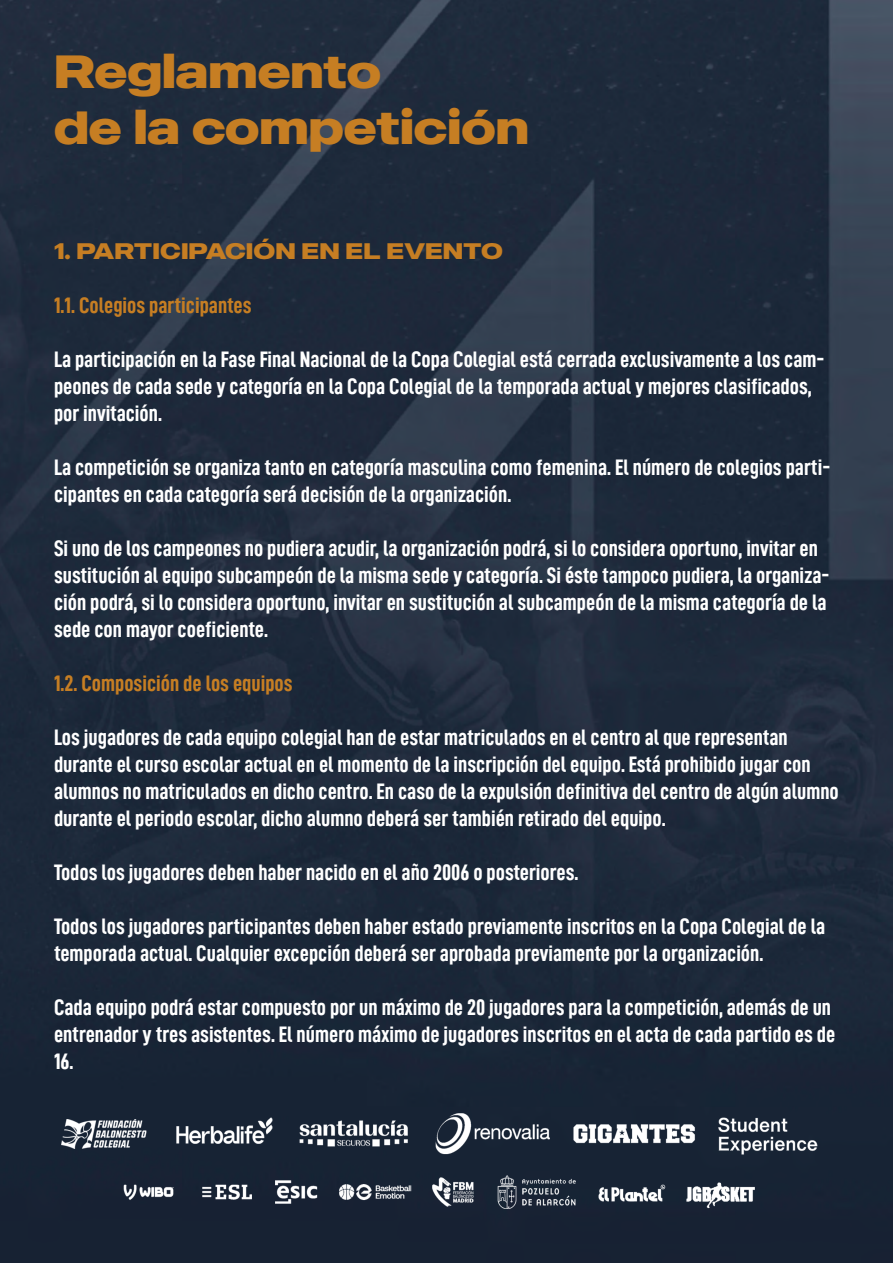
<style>
.page{position:relative;width:893px;height:1263px;background:#fff}
.page>*{position:absolute;margin:0;border:0;box-sizing:border-box;transform-origin:0 0}
.t1{font:700 46.5px "MADE Outer Sans";color:#c67e23}
.t2{font:22.5px/27px "D DIN Condensed Bold";color:#fff}
.t3{font:22.5px "D DIN Condensed Bold";color:#c67e23}
.t4{font:700 22.5px "MADE Outer Sans";color:#c67e23}
</style>
<div class="page">
<img style="left:0;top:0;width:893px;height:1263px">
<img style="left:54px;top:1106px;width:785px;height:103px">
<p class="t1" style="left:54px;top:41px;width:329px">Reglamento</p>
<p class="t1" style="left:54px;top:97px;width:477px">de la competición</p>
<p class="t4" style="left:54px;top:236px;width:451px">1. PARTICIPACIÓN EN EL EVENTO</p>
<p class="t3" style="left:54px;top:293px;width:199px">1.1. Colegios participantes</p>
<p class="t2" style="left:54px;top:345px;width:772px">La participación en la Fase Final Nacional de la Copa Colegial está cerrada exclusivamente a los cam&shy;peones de cada sede y categoría en la Copa Colegial de la temporada actual y mejores clasificados, por invitación.</p>
<p class="t2" style="left:54px;top:453px;width:778px">La competición se organiza tanto en categoría masculina como femenina. El número de colegios parti&shy;cipantes en cada categoría será decisión de la organización.</p>
<p class="t2" style="left:54px;top:534px;width:777px">Si uno de los campeones no pudiera acudir, la organización podrá, si lo considera oportuno, invitar en sustitución al equipo subcampeón de la misma sede y categoría. Si éste tampoco pudiera, la organiza&shy;ción podrá, si lo considera oportuno, invitar en sustitución al subcampeón de la misma categoría de la sede con mayor coeficiente.</p>
<p class="t3" style="left:54px;top:671px;width:240px">1.2. Composición de los equipos</p>
<p class="t2" style="left:54px;top:723px;width:786px">Los jugadores de cada equipo colegial han de estar matriculados en el centro al que representan durante el curso escolar actual en el momento de la inscripción del equipo. Está prohibido jugar con alumnos no matriculados en dicho centro. En caso de la expulsión definitiva del centro de algún alumno durante el periodo escolar, dicho alumno deberá ser también retirado del equipo.</p>
<p class="t2" style="left:54px;top:858px;width:526px">Todos los jugadores deben haber nacido en el año 2006 o posteriores.</p>
<p class="t2" style="left:54px;top:912px;width:773px">Todos los jugadores participantes deben haber estado previamente inscritos en la Copa Colegial de la temporada actual. Cualquier excepción deberá ser aprobada previamente por la organización.</p>
<p class="t2" style="left:54px;top:993px;width:783px">Cada equipo podrá estar compuesto por un máximo de 20 jugadores para la competición, además de un entrenador y tres asistentes. El número máximo de jugadores inscritos en el acta de cada partido es de<br>16.</p>
</div>
